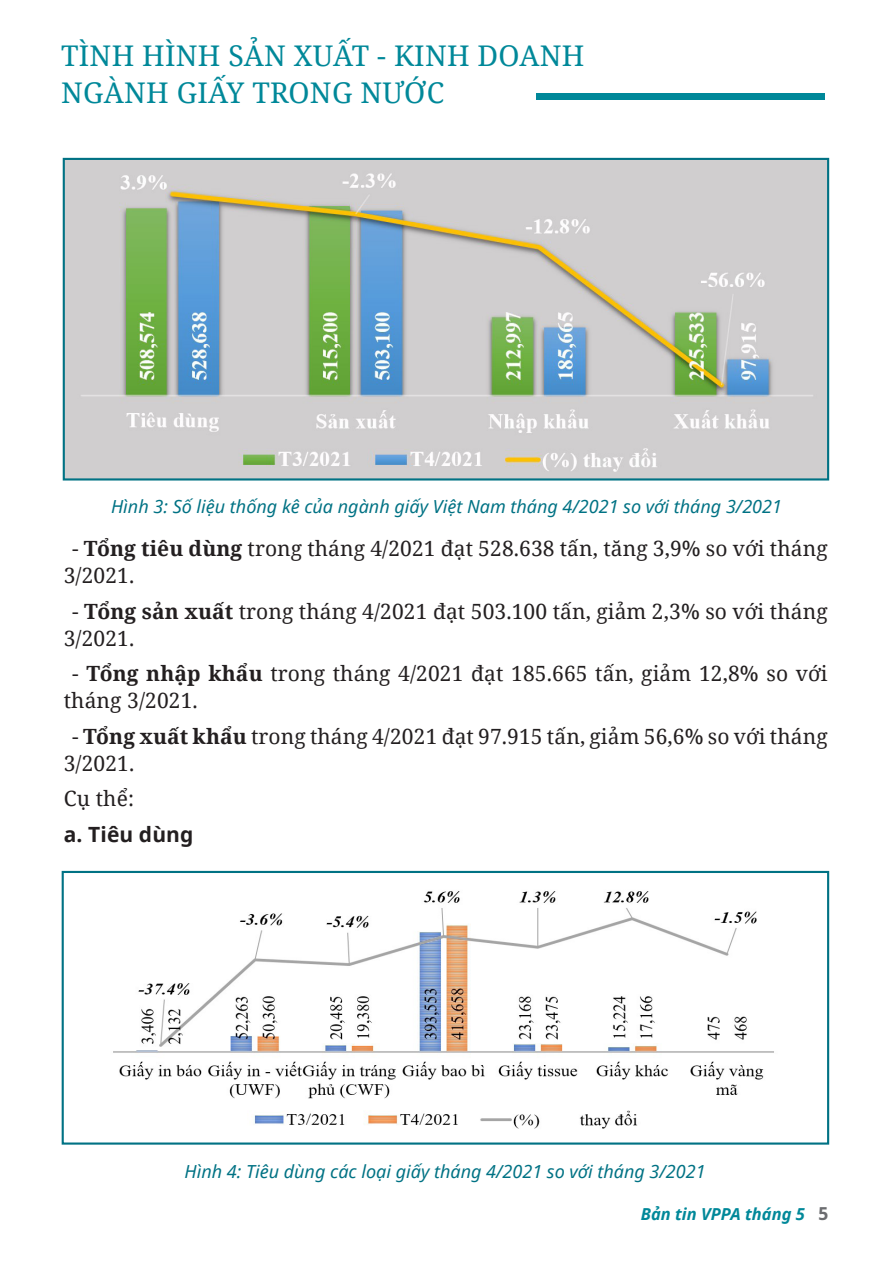
<style>
.page{position:relative;width:893px;height:1263px;background:#fff}
.page>*{position:absolute;margin:0;border:0;box-sizing:border-box;transform-origin:0 0}
.t1{font:28.5px "Noto Serif";letter-spacing:.01em;color:#089}
.t2{font:21px/27px "Noto Serif";letter-spacing:.005em;color:#231f20}
.t3{font:700 21px "Noto Sans";letter-spacing:.005em;color:#231f20}
.t4{font:italic 18px "Noto Sans";color:#007284}
.t5{font:italic 700 16.5px "Noto Sans";color:#089}
.s1{font-weight:700}
.s2{font-style:normal;font-size:18px;color:#6c6d70}
</style>
<div class="page">
<div style="left:536px;top:94px;width:288px;height:6px;background:#089"></div>
<img style="left:66px;top:161px;width:760px;height:316px">
<div style="left:63px;top:158px;width:766px;height:322px;border:2px solid #007284"></div>
<img style="left:113px;top:891px;width:661px;height:238px">
<div style="left:62px;top:871px;width:767px;height:273px;border:2px solid #007284"></div>
<p class="t1" style="left:61px;top:36px;width:525px">TÌNH HÌNH SẢN XUẤT - KINH DOANH</p>
<p class="t1" style="left:61px;top:73px;width:385px">NGÀNH GIẤY TRONG NƯỚC</p>
<p class="t4" style="left:111px;top:494px;width:672px">Hình 3: Số liệu thống kê của ngành giấy Việt Nam tháng 4/2021 so với tháng 3/2021</p>
<p class="t2" style="left:64px;top:534px;width:765px;text-indent:9px">- <span class="s1">Tổng tiêu dùng</span> trong tháng 4/2021 đạt 528.638 tấn, tăng 3,9% so với tháng<br>3/2021.</p>
<p class="t2" style="left:64px;top:597px;width:765px;text-indent:9px">- <span class="s1">Tổng sản xuất</span> trong tháng 4/2021 đạt 503.100 tấn, giảm 2,3% so với tháng<br>3/2021.</p>
<p class="t2" style="left:64px;top:659px;width:765px;text-indent:9px">- <span class="s1">Tổng nhập khẩu</span> trong tháng 4/2021 đạt 185.665 tấn, giảm 12,8% so với tháng 3/2021.</p>
<p class="t2" style="left:64px;top:722px;width:765px;text-indent:9px">- <span class="s1">Tổng xuất khẩu</span> trong tháng 4/2021 đạt 97.915 tấn, giảm 56,6% so với tháng<br>3/2021.</p>
<p class="t2" style="left:64px;top:784px;width:72px">Cụ thể:</p>
<p class="t3" style="left:64px;top:819px;width:131px">a. Tiêu dùng</p>
<p class="t4" style="left:184px;top:1158px;width:523px">Hình 4: Tiêu dùng các loại giấy tháng 4/2021 so với tháng 3/2021</p>
<p class="t5" style="left:641px;top:1202px;width:189px">Bản tin VPPA tháng 5 <span class="s2">5</span></p>
</div>
